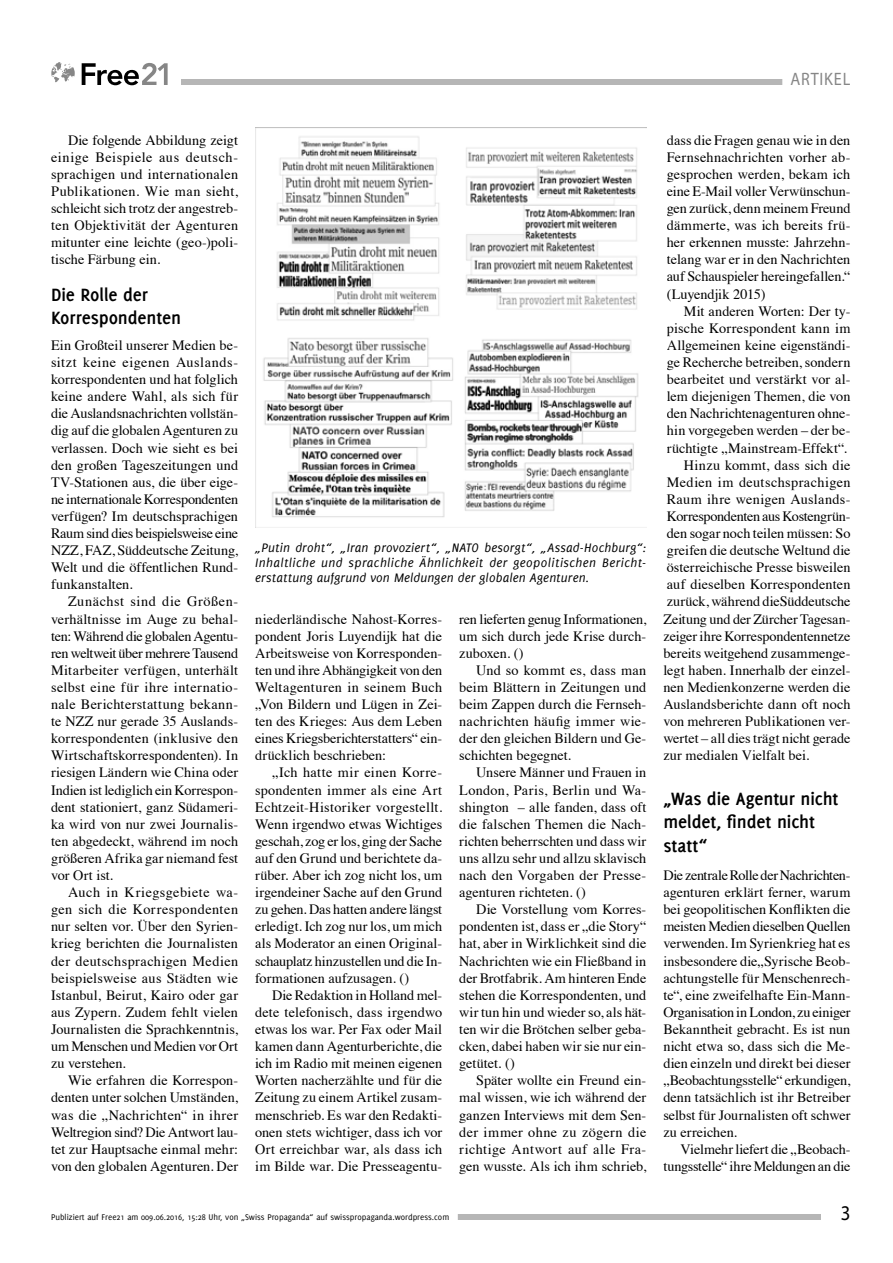
<style>
.page{position:relative;width:893px;height:1263px;background:#fff}
.page>*{position:absolute;margin:0;border:0;box-sizing:border-box;transform-origin:0 0}
.t1{font:21px "Myriad Pro";color:#000;scale:.9 1}
.t2{font:700 19.5px/23.4px "Delicious";letter-spacing:-.005em;color:#000}
.t3{font:18px "Myriad Pro";letter-spacing:.05em;color:#868686;scale:.9 1}
.t4{font:14.25px/17.1px "Times";color:#000;text-align:justify}
.t5{font:14.25px "Times";letter-spacing:-.025em;color:#000}
.t6{font:14.25px "Times";letter-spacing:.025em;color:#000}
.t7{font:14.25px "Times";letter-spacing:.02em;color:#000}
.t8{font:italic 13.5px/15px "Delicious";letter-spacing:.01em;color:#000;text-align:justify}
.t9{font:9px "Delicious";color:#000}
</style>
<div class="page">
<div style="left:181px;top:79px;width:669px;height:6px;background:#b6b6b6"></div>
<div style="left:55px;top:1214px;width:766px;height:6px;background:#b6b6b6"></div>
<div style="left:43px;top:1211px;width:415px;height:12px;background:#fff"></div>
<div style="left:782px;top:74px;width:77px;height:15px;background:#fff"></div>
<svg style="left:82px;top:63px;width:86px;height:22px"></svg>
<svg style="left:51px;top:62px;width:24px;height:20px"></svg>
<img style="left:255px;top:128px;width:391px;height:400px">
<p class="t3" style="left:790px;top:68px;width:68px">ARTIKEL</p>
<p class="t4" style="left:51px;top:130px;width:189px;text-indent:17px">Die folgende Abbildung zeigt einige Beispiele aus deutsch&shy;sprachigen und internationalen Publikationen. Wie man sieht, schleicht sich trotz der angestreb&shy;ten Objektivität der Agenturen mitunter eine leichte (geo-)poli&shy;tische Färbung ein.</p>
<h2 class="t2" style="left:51px;top:282px;width:132px">Die Rolle der<br>Korrespondenten</h2>
<p class="t4" style="left:51px;top:335px;width:189px">Ein Großteil unserer Medien be&shy;sitzt keine eigenen Auslands&shy;korrespondenten und hat folglich keine andere Wahl, als sich für die Auslandsnachrichten vollstän&shy;dig auf die globalen Agenturen zu verlassen. Doch wie sieht es bei den großen Tageszeitungen und TV-Stationen aus, die über eige&shy;ne internationale Korrespondenten verfügen? Im deutschsprachigen Raum sind dies beispielsweise eine NZZ, FAZ, Süddeutsche Zeitung, Welt und die öffentlichen Rund&shy;funkanstalten.</p>
<p class="t4" style="left:51px;top:592px;width:189px;text-indent:17px">Zunächst sind die Größen&shy;verhältnisse im Auge zu behal&shy;ten: Während die globalen Agentu&shy;ren weltweit über mehrere Tausend Mitarbeiter verfügen, unterhält selbst eine für ihre internatio&shy;nale Berichterstattung bekann&shy;te NZZ nur gerade 35 Auslands&shy;korrespondenten (inklusive den Wirtschaftskorrespondenten). In riesigen Ländern wie China oder Indien ist lediglich ein Korrespon&shy;dent stationiert, ganz Südameri&shy;ka wird von nur zwei Journalis&shy;ten abgedeckt, während im noch größeren Afrika gar niemand fest vor Ort ist.</p>
<p class="t4" style="left:51px;top:883px;width:189px;text-indent:17px">Auch in Kriegsgebiete wa&shy;gen sich die Korrespondenten nur selten vor. Über den Syrien&shy;krieg berichten die Journalisten der deutschsprachigen Medien beispielsweise aus Städten wie Istanbul, Beirut, Kairo oder gar aus Zypern. Zudem fehlt vielen Journalisten die Sprachkenntnis, um Menschen und Medien vor Ort zu verstehen.</p>
<p class="t4" style="left:51px;top:1071px;width:189px;text-indent:17px">Wie erfahren die Korrespon&shy;denten unter solchen Umständen, was die „Nachrichten“ in ihrer Weltregion sind? Die Antwort lau&shy;tet zur Hauptsache einmal mehr: von den globalen Agenturen. Der</p>
<p class="t8" style="left:255px;top:540px;width:393px">„Putin droht“, „Iran provoziert“, „NATO besorgt“, „Assad-Hochburg“:<br>Inhaltliche und sprachliche Ähnlichkeit der geopolitischen Bericht&shy;erstattung aufgrund von Meldungen der globalen Agenturen.</p>
<p class="t4" style="left:255px;top:609px;width:189px">niederländische Nahost-Korres&shy;pondent Joris Luyendijk hat die Arbeitsweise von Korresponden&shy;ten und ihre Abhängigkeit von den Weltagenturen in seinem Buch „Von Bildern und Lügen in Zei&shy;ten des Krieges: Aus dem Leben eines Kriegsberichterstatters“ ein&shy;drücklich beschrieben:</p>
<p class="t4" style="left:255px;top:763px;width:189px;text-indent:17px">„Ich hatte mir einen Korre&shy;spondenten immer als eine Art Echtzeit-Historiker vorgestellt.<br>Wenn irgendwo etwas Wichtiges geschah, zog er los, ging der Sache auf den Grund und berichtete da&shy;rüber. Aber ich zog nicht los, um irgendeiner Sache auf den Grund zu gehen. Das hatten andere längst erledigt. Ich zog nur los, um mich als Moderator an einen Original&shy;schauplatz hinzustellen und die In&shy;formationen aufzusagen. ()</p>
<p class="t4" style="left:255px;top:985px;width:189px;text-indent:17px">Die Redaktion in Holland mel&shy;dete telefonisch, dass irgendwo etwas los war. Per Fax oder Mail kamen dann Agenturberichte, die ich im Radio mit meinen eigenen Worten nacherzählte und für die Zeitung zu einem Artikel zusam&shy;menschrieb. Es war den Redakti&shy;onen stets wichtiger, dass ich vor Ort erreichbar war, als dass ich im Bilde war. Die Presseagentu-</p>
<p class="t4" style="left:459px;top:609px;width:189px">ren lieferten genug Informationen, um sich durch jede Krise durch&shy;zuboxen. ()</p>
<p class="t4" style="left:459px;top:660px;width:189px;text-indent:17px">Und so kommt es, dass man beim Blättern in Zeitungen und beim Zappen durch die Fernseh&shy;nachrichten häufig immer wie&shy;der den gleichen Bildern und Ge&shy;schichten begegnet.</p>
<p class="t4" style="left:459px;top:763px;width:189px;text-indent:17px">Unsere Männer und Frauen in London, Paris, Berlin und Wa&shy;shington – alle fanden, dass oft die falschen Themen die Nach&shy;richten beherrschten und dass wir uns allzu sehr und allzu sklavisch nach den Vorgaben der Presse&shy;agenturen richteten. ()</p>
<p class="t4" style="left:459px;top:900px;width:189px;text-indent:17px">Die Vorstellung vom Korres&shy;pondenten ist, dass er „die Story“ hat, aber in Wirklichkeit sind die Nachrichten wie ein Fließband in der Brotfabrik. Am hinteren Ende stehen die Korrespondenten, und wir tun hin und wieder so, als hät&shy;ten wir die Brötchen selber geba&shy;cken, dabei haben wir sie nur ein&shy;getütet. ()</p>
<p class="t4" style="left:459px;top:1071px;width:189px;text-indent:17px">Später wollte ein Freund ein&shy;mal wissen, wie ich während der ganzen Interviews mit dem Sen&shy;der immer ohne zu zögern die richtige Antwort auf alle Fra&shy;gen wusste. Als ich ihm schrieb,</p>
<p class="t4" style="left:667px;top:130px;width:185px">dass die Fragen genau wie in den Fernsehnachrichten vorher ab&shy;gesprochen werden, bekam ich eine E-Mail voller Verwünschun&shy;gen zurück, denn meinem Freund dämmerte, was ich bereits frü&shy;her erkennen musste: Jahrzehn&shy;telang war er in den Nachrichten auf Schauspieler hereingefallen.“ (Luyendjik 2015)</p>
<p class="t4" style="left:684px;top:301px;width:168px">Mit anderen Worten: Der ty-</p>
<p class="t4" style="left:667px;top:318px;width:185px">pische Korrespondent kann im</p>
<p class="t4" style="left:667px;top:335px;width:185px">Allgemeinen keine eigenständi-</p>
<p class="t4" style="left:667px;top:352px;width:185px">ge Recherche betreiben, sondern</p>
<p class="t4" style="left:667px;top:370px;width:185px">bearbeitet und verstärkt vor al-</p>
<p class="t4" style="left:667px;top:387px;width:185px">lem diejenigen Themen, die von</p>
<p class="t4" style="left:667px;top:404px;width:185px">den Nachrichtenagenturen ohne-</p>
<p class="t4" style="left:667px;top:421px;width:185px">hin vorgegeben werden – der be-</p>
<p class="t4" style="left:667px;top:438px;width:182px">rüchtigte „Mainstream-Effekt“.</p>
<p class="t4" style="left:684px;top:455px;width:168px">Hinzu kommt, dass sich die</p>
<p class="t6" style="left:667px;top:469px;width:185px">Medien im deutschsprachigen</p>
<p class="t7" style="left:667px;top:486px;width:184px">Raum ihre wenigen Auslands-</p>
<p class="t5" style="left:667px;top:503px;width:185px">Korrespondenten aus Kostengrün-</p>
<p class="t4" style="left:667px;top:523px;width:185px">den sogar noch teilen müssen: So</p>
<p class="t4" style="left:667px;top:541px;width:185px">greifen die deutsche Weltund die</p>
<p class="t4" style="left:667px;top:558px;width:185px">österreichische Presse bisweilen</p>
<p class="t4" style="left:667px;top:575px;width:185px">auf dieselben Korrespondenten</p>
<p class="t4" style="left:667px;top:592px;width:185px">zurück, während dieSüddeutsche</p>
<p class="t4" style="left:663px;top:609px;width:189px">Zeitung und der Zürcher Tagesan-</p>
<p class="t4" style="left:663px;top:626px;width:189px">zeiger ihre Korrespondentennetze</p>
<p class="t4" style="left:663px;top:643px;width:189px">bereits weitgehend zusammenge-</p>
<p class="t4" style="left:663px;top:660px;width:189px">legt haben. Innerhalb der einzel-</p>
<p class="t4" style="left:663px;top:677px;width:189px">nen Medienkonzerne werden die</p>
<p class="t4" style="left:663px;top:694px;width:189px">Auslandsberichte dann oft noch</p>
<p class="t4" style="left:663px;top:712px;width:189px">von mehreren Publikationen ver-</p>
<p class="t4" style="left:663px;top:729px;width:189px">wertet – all dies trägt nicht gerade</p>
<p class="t4" style="left:663px;top:746px;width:147px">zur medialen Vielfalt bei.</p>
<h2 class="t2" style="left:663px;top:787px;width:177px">„Was die Agentur nicht meldet, findet nicht statt“</h2>
<p class="t4" style="left:663px;top:865px;width:189px">Die zentrale Rolle der Nachrichten&shy;agenturen erklärt ferner, warum bei geopolitischen Konflikten die meisten Medien dieselben Quellen verwenden. Im Syrienkrieg hat es insbesondere die„Syrische Beob&shy;achtungstelle für Menschenrech&shy;te“, eine zweifelhafte Ein-Mann-Organisation in London, zu einiger Bekanntheit gebracht. Es ist nun nicht etwa so, dass sich die Me&shy;dien einzeln und direkt bei dieser „Beobachtungsstelle“ erkundigen, denn tatsächlich ist ihr Betreiber selbst für Journalisten oft schwer zu erreichen.</p>
<p class="t4" style="left:663px;top:1139px;width:189px;text-align:right">Vielmehr liefert die „Beobach&shy;tungsstelle“ ihre Meldungen an die</p>
<p class="t9" style="left:51px;top:1211px;width:400px">Publiziert auf Free21 am 009.06.2016, 15:28 Uhr, von „Swiss Propaganda“ auf swisspropaganda.wordpress.com</p>
<h1 class="t1" style="left:841px;top:1200px;width:12px">3</h1>
</div>
